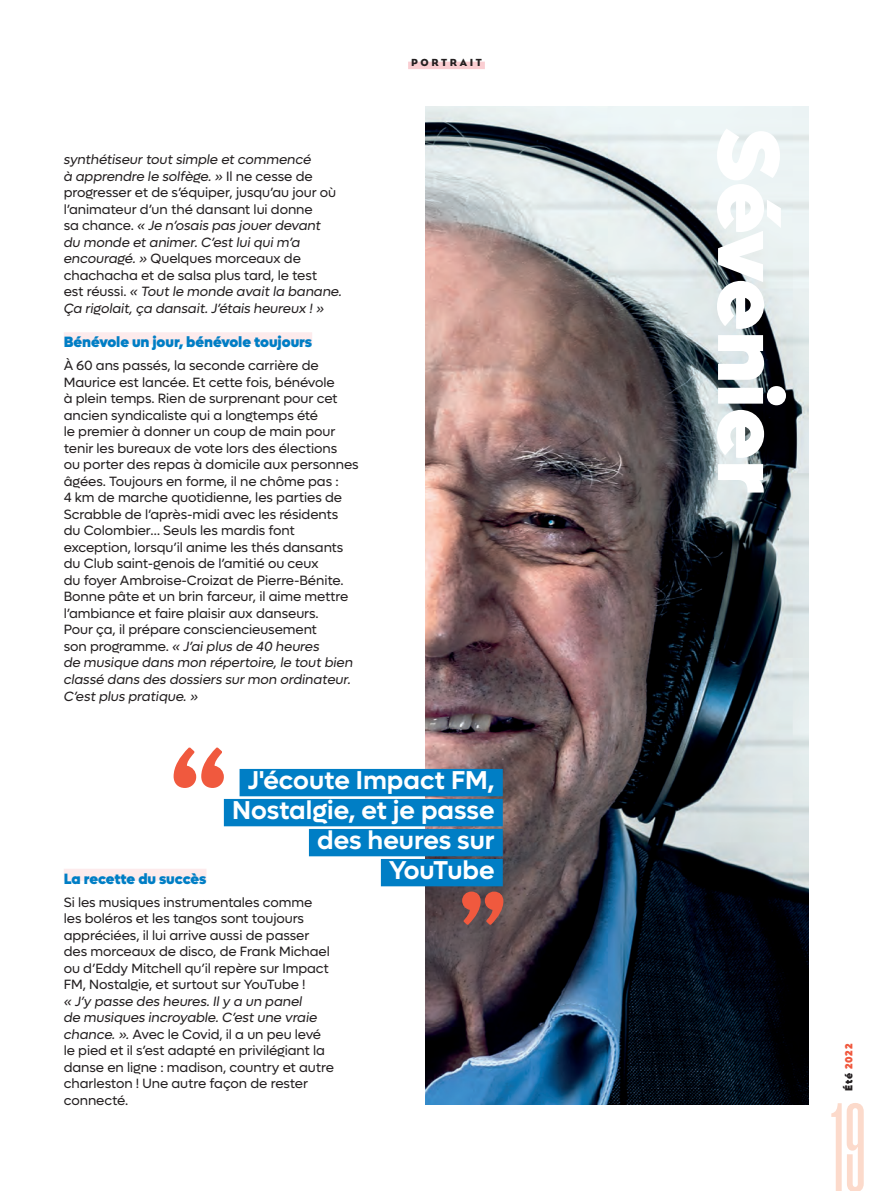
<style>
.page{position:relative;width:893px;height:1191px;background:#fff}
.page>*{position:absolute;margin:0;border:0;box-sizing:border-box;transform-origin:0 0}
.t1{font:500 93.9px "Tusker Grotesk 2500";color:#fcdacb}
.t2{font:900 88.2px "Lufga";color:#fff}
.t3{font:600 25.95px/30px "Lufga";color:#fff;text-align:right}
.t4{font:900 15px "Lufga";letter-spacing:-.005em;color:#007ec5}
.t5{font:13.5px/16.5px "Lufga";letter-spacing:-.005em;color:#231f20}
.t6{font:italic 13.5px/16.5px "Lufga";letter-spacing:-.005em;color:#231f20}
.t7{font:10.5px "Bureau Eagle";letter-spacing:.25em;color:#231f20}
.t8{font:900 10.5px "Lufga";letter-spacing:.07em;color:#f0593e}
.s1{font-style:normal}
.s2{font-style:italic}
.s3{color:#231f20}
</style>
<div class="page">
<div style="left:408px;top:62px;width:77px;height:7px;background:#faced2"></div>
<div style="left:64px;top:332px;width:248px;height:12px;background:#fdebec"></div>
<div style="left:64px;top:868px;width:142px;height:12px;background:#fdebec"></div>
<img style="left:425px;top:106px;width:383px;height:999px">
<svg style="left:174px;top:747px;width:50px;height:41px"></svg>
<div style="left:240px;top:769px;width:263px;height:27px;background:#007ec5"></div>
<div style="left:224px;top:799px;width:279px;height:27px;background:#007ec5"></div>
<div style="left:309px;top:829px;width:194px;height:27px;background:#007ec5"></div>
<div style="left:381px;top:859px;width:122px;height:27px;background:#007ec5"></div>
<svg style="left:462px;top:891px;width:41px;height:33px"></svg>
<p class="t6" style="left:64px;top:151px;width:280px">synthétiseur tout simple et commencé<br>à apprendre le solfège. » <span class="s1">Il ne cesse de progresser et de s’équiper, jusqu’au jour où l’animateur d’un thé dansant lui donne<br>sa chance.</span> « Je n’osais pas jouer devant<br>du monde et animer. C’est lui qui m’a encouragé. » <span class="s1">Quelques morceaux de chachacha et de salsa plus tard, le test<br>est réussi.</span> « Tout le monde avait la banane.<br>Ça rigolait, ça dansait. J’étais heureux ! »</p>
<p class="t4" style="left:64px;top:333px;width:250px">Bénévole un jour, bénévole toujours</p>
<p class="t5" style="left:64px;top:357px;width:296px">À 60 ans passés, la seconde carrière de Maurice est lancée. Et cette fois, bénévole<br>à plein temps. Rien de surprenant pour cet ancien syndicaliste qui a longtemps été<br>le premier à donner un coup de main pour tenir les bureaux de vote lors des élections<br>ou porter des repas à domicile aux personnes âgées. Toujours en forme, il ne chôme pas :<br>4 km de marche quotidienne, les parties de Scrabble de l’après-midi avec les résidents<br>du Colombier… Seuls les mardis font exception, lorsqu’il anime les thés dansants du Club saint-genois de l’amitié ou ceux<br>du foyer Ambroise-Croizat de Pierre-Bénite.<br>Bonne pâte et un brin farceur, il aime mettre l’ambiance et faire plaisir aux danseurs.<br>Pour ça, il prépare consciencieusement<br>son programme. <span class="s2">« J’ai plus de 40 heures<br>de musique dans mon répertoire, le tout bien classé dans des dossiers sur mon ordinateur.<br>C’est plus pratique. »</span></p>
<p class="t7" style="left:411px;top:56px;width:72px">PORTRAIT</p>
<h3 class="t3" style="left:232px;top:765px;width:264px">J'écoute Impact FM,<br>Nostalgie, et je passe des heures sur<br>YouTube</h3>
<p class="t4" style="left:64px;top:869px;width:144px">La recette du succès</p>
<p class="t5" style="left:64px;top:894px;width:268px">Si les musiques instrumentales comme les boléros et les tangos sont toujours appréciées, il lui arrive aussi de passer des morceaux de disco, de Frank Michael ou d’Eddy Mitchell qu’il repère sur Impact FM, Nostalgie, et surtout sur YouTube !</p>
<p class="t5" style="left:64px;top:993px;width:272px"><span class="s2">« J’y passe des heures. Il y a un panel<br>de musiques incroyable. C’est une vraie chance. ».</span> Avec le Covid, il a un peu levé le pied et il s’est adapté en privilégiant la danse en ligne : madison, country et autre charleston ! Une autre façon de rester connecté.</p>
<h2 class="t2" style="left:802px;top:128px;width:367px;rotate:90deg">Sévenier</h2>
<p class="t8" style="left:843px;top:1091px;width:49px;rotate:-90deg"><span class="s3">été</span> 2022</p>
<h1 class="t1" style="left:831px;top:1093px;width:37px">19</h1>
</div>
